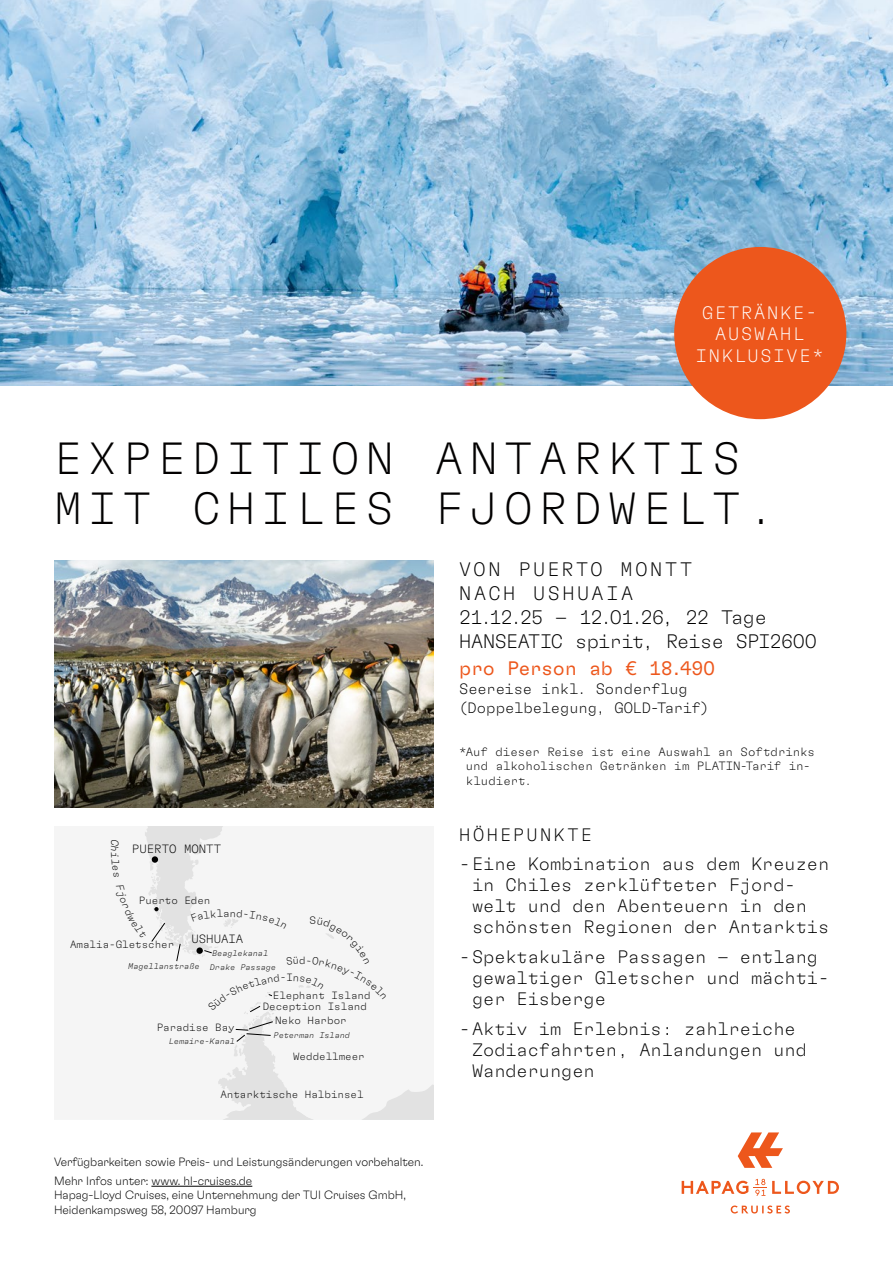
<style>
.page{position:relative;width:893px;height:1263px;background:#fff}
.page>*{position:absolute;margin:0;border:0;box-sizing:border-box;transform-origin:0 0}
.t1{font:100 45px/49.5px "GT Flexa Mono";letter-spacing:.15em;color:#020000}
.t2{font:100 19.5px/24px "GT Flexa Mono";letter-spacing:-.015em;color:#000}
.t3{font:300 19.5px "GT Flexa Mono";letter-spacing:-.02em;color:#ed571c}
.t4{font:100 18px/21px "GT Flexa Mono";color:#000}
.t5{font:100 18px/21.6px "GT Flexa Mono";letter-spacing:.1em;color:#fff;text-align:center}
.t6{font:100 15px/18.9px "GT Flexa Mono";letter-spacing:-.005em;color:#000}
.t7{font:100 12px/18.6px "GT Flexa";color:#000}
.t8{font:100 12px/14.4px "GT Flexa Mono";color:#000}
.t9{font:100 10.5px "GT Flexa Mono";color:#000}
.t10{font:italic 100 10.5px "GT Flexa Mono";color:#000}
.t11{font:italic 100 8.25px "GT Flexa Mono";color:#000}
</style>
<div class="page">
<div style="left:54px;top:826px;width:380px;height:293px;background:#f5f6f6"></div>
<img style="left:0;top:0;width:893px;height:385px">
<img style="left:54px;top:560px;width:380px;height:247px">
<svg style="left:682px;top:1179px;width:157px;height:17px"></svg>
<svg style="left:731px;top:1205px;width:59px;height:8px"></svg>
<svg style="left:738px;top:1132px;width:45px;height:36px"></svg>
<hr style="left:151px;top:1186px;width:101px;height:1px;background:#000">
<div style="left:674px;top:247px;width:172px;height:172px;background:#ed571c;border-radius:50%"></div>
<svg style="left:145px;top:826px;width:289px;height:293px"></svg>
<p class="t5" style="left:696px;top:301px;width:129px">GETRÄNKE-<br>AUSWAHL<br>INKLUSIVE*</p>
<h1 class="t1" style="left:54px;top:432px;width:722px">EXPEDITION ANTARKTIS<br>MIT CHILES FJORDWELT.</h1>
<p class="t2" style="left:459px;top:557px;width:359px">VON PUERTO MONTT<br>NACH USHUAIA<br>21.12.25 – 12.01.26, 22 Tage<br>HANSEATIC spirit, Reise SPI2600</p>
<p class="t3" style="left:459px;top:656px;width:258px">pro Person ab € 18.490</p>
<p class="t6" style="left:459px;top:679px;width:251px">Seereise inkl. Sonderflug (Doppelbelegung, GOLD-Tarif)</p>
<p class="t8" style="left:466px;top:744px;width:351px;text-indent:-7px">*Auf dieser Reise ist eine Auswahl an Softdrinks und alkoholischen Getränken im PLATIN-Tarif in&shy;kludiert.</p>
<p class="t10" style="left:121px;top:845px;width:8px;rotate:90deg">h</p>
<p class="t8" style="left:132px;top:842px;width:91px">PUERTO MONTT</p>
<p class="t9" style="left:139px;top:894px;width:73px">Puerto Eden</p>
<p class="t9" style="left:70px;top:938px;width:106px">Amalia-Gletscher</p>
<p class="t9" style="left:223px;top:907px;width:8px">a</p>
<p class="t11" style="left:212px;top:949px;width:58px">Beaglekanal</p>
<p class="t8" style="left:191px;top:931px;width:54px">USHUAIA</p>
<p class="t11" style="left:128px;top:961px;width:73px">Magellanstraße</p>
<p class="t11" style="left:210px;top:962px;width:68px">Drake Passage</p>
<p class="t9" style="left:299px;top:954px;width:8px">d</p>
<p class="t9" style="left:157px;top:1021px;width:79px">Paradise Bay</p>
<p class="t11" style="left:169px;top:1036px;width:68px">Lemaire-Kanal</p>
<p class="t9" style="left:286px;top:971px;width:8px">I</p>
<p class="t9" style="left:273px;top:989px;width:99px">Elephant Island</p>
<p class="t9" style="left:263px;top:1000px;width:106px">Deception Island</p>
<p class="t9" style="left:275px;top:1014px;width:73px">Neko Harbor</p>
<p class="t11" style="left:274px;top:1030px;width:78px">Peterman Island</p>
<p class="t9" style="left:293px;top:1050px;width:73px">Weddellmeer</p>
<p class="t9" style="left:220px;top:1088px;width:145px">Antarktische Halbinsel</p>
<p class="t7" style="left:54px;top:1152px;width:371px">Verfügbarkeiten sowie Preis- und Leistungsänderungen vorbehalten.<br>Mehr Infos unter: www. hl-cruises.de</p>
<p class="t7" style="left:54px;top:1187px;width:354px;line-height:14.4px">Hapag-Lloyd Cruises, eine Unternehmung der TUI Cruises GmbH,<br>Heidenkampsweg 58, 20097 Hamburg</p>
<p class="t4" style="left:459px;top:819px;width:371px;line-height:29.5px">HÖHEPUNKTE<br>-Eine Kombination aus dem Kreuzen</p>
<p class="t4" style="left:472px;top:874px;width:359px">in Chiles zerklüfteter Fjord&shy;welt und den Abenteuern in den schönsten Regionen der Antarktis</p>
<p class="t4" style="left:472px;top:946px;width:359px;text-indent:-13px">-Spektakuläre Passagen – entlang gewaltiger Gletscher und mächti&shy;ger Eisberge</p>
<p class="t4" style="left:472px;top:1017px;width:336px;text-indent:-13px">-Aktiv im Erlebnis: zahlreiche<br>Zodiacfahrten, Anlandungen und<br>Wanderungen</p>
</div>
